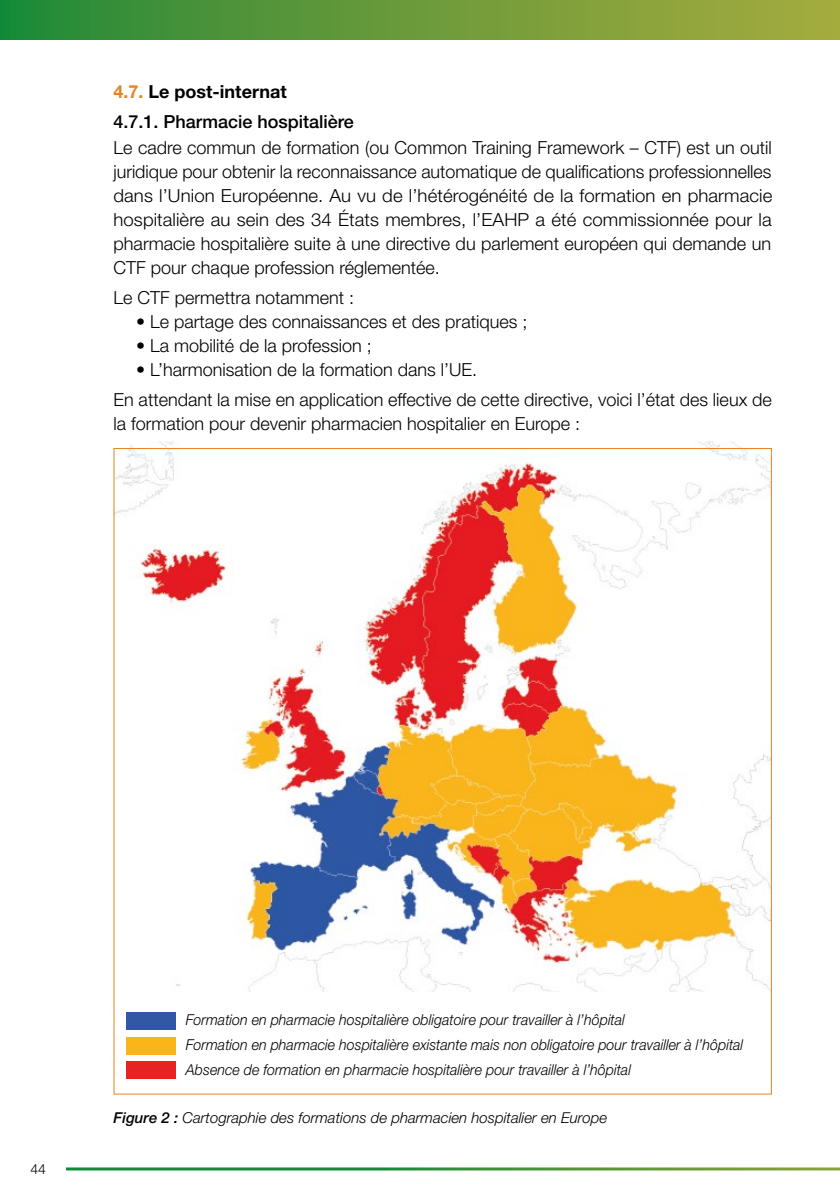
<style>
.page{position:relative;width:840px;height:1191px;background:#fff}
.page>*{position:absolute;margin:0;border:0;box-sizing:border-box;transform-origin:0 0}
.t1{font:300 18px/24px "Helvetica Neue LT Std";color:#000;text-align:justify}
.t2{font:500 18px/29.6px "Helvetica Neue LT Std";color:#000}
.t3{font:italic 300 15px/25px "Helvetica Neue LT Std";color:#000;scale:.95 1}
.t4{font:italic 300 15px "Helvetica Neue LT Std";color:#000}
.t5{font:300 14px "Helvetica Neue LT Std";color:#000}
.s1{font-weight:700;color:#e78421}
.s2{font-weight:700}
.s3{font-weight:500}
</style>
<div class="page">
<div style="left:0;top:0;width:839px;height:40px;background:linear-gradient(to right,#248a38,#abab3e)"></div>
<img style="left:115px;top:441px;width:654px;height:550px">
<div style="left:126px;top:1037px;width:50px;height:17px;background:#fab518"></div>
<div style="left:126px;top:1061px;width:50px;height:17px;background:#e52322"></div>
<div style="left:126px;top:1013px;width:50px;height:17px;background:#3257a4"></div>
<p class="t2" style="left:113px;top:77px;width:242px"><span class="s1">4.7.</span> <span class="s2">Le post-internat<br></span>4.7.1. Pharmacie hospitalière</p>
<p class="t1" style="left:113px;top:136px;width:660px">Le cadre commun de formation (ou Common Training Framework – CTF) est un outil juridique pour obtenir la reconnaissance automatique de qualifications professionnelles dans l’Union Européenne. Au vu de l’hétérogénéité de la formation en pharmacie hospitalière au sein des 34 États membres, l’EAHP a été commissionnée pour la pharmacie hospitalière suite à une directive du parlement européen qui demande un CTF pour chaque profession réglementée.</p>
<p class="t1" style="left:113px;top:285px;width:242px">Le CTF permettra notamment :</p>
<p class="t1" style="left:136px;top:309px;width:392px">• Le partage des connaissances et des pratiques ;</p>
<p class="t1" style="left:136px;top:333px;width:237px">• La mobilité de la profession ;</p>
<p class="t1" style="left:113px;top:354px;width:659px;line-height:29.6px;text-indent:23px">• L’harmonisation de la formation dans l’UE.<br>En attendant la mise en application effective de cette directive, voici l’état des lieux de</p>
<p class="t1" style="left:113px;top:411px;width:468px">la formation pour devenir pharmacien hospitalier en Europe :</p>
<p class="t5" style="left:30px;top:1160px;width:17px">44</p>
<p class="t3" style="left:186px;top:1007px;width:587px">Formation en pharmacie hospitalière obligatoire pour travailler à l’hôpital<br>Formation en pharmacie hospitalière existante mais non obligatoire pour travailler à l’hôpital<br>Absence de formation en pharmacie hospitalière pour travailler à l’hôpital</p>
<p class="t4" style="left:113px;top:1108px;width:495px"><span class="s3">Figure 2 :</span> Cartographie des formations de pharmacien hospitalier en Europe</p>
</div>
